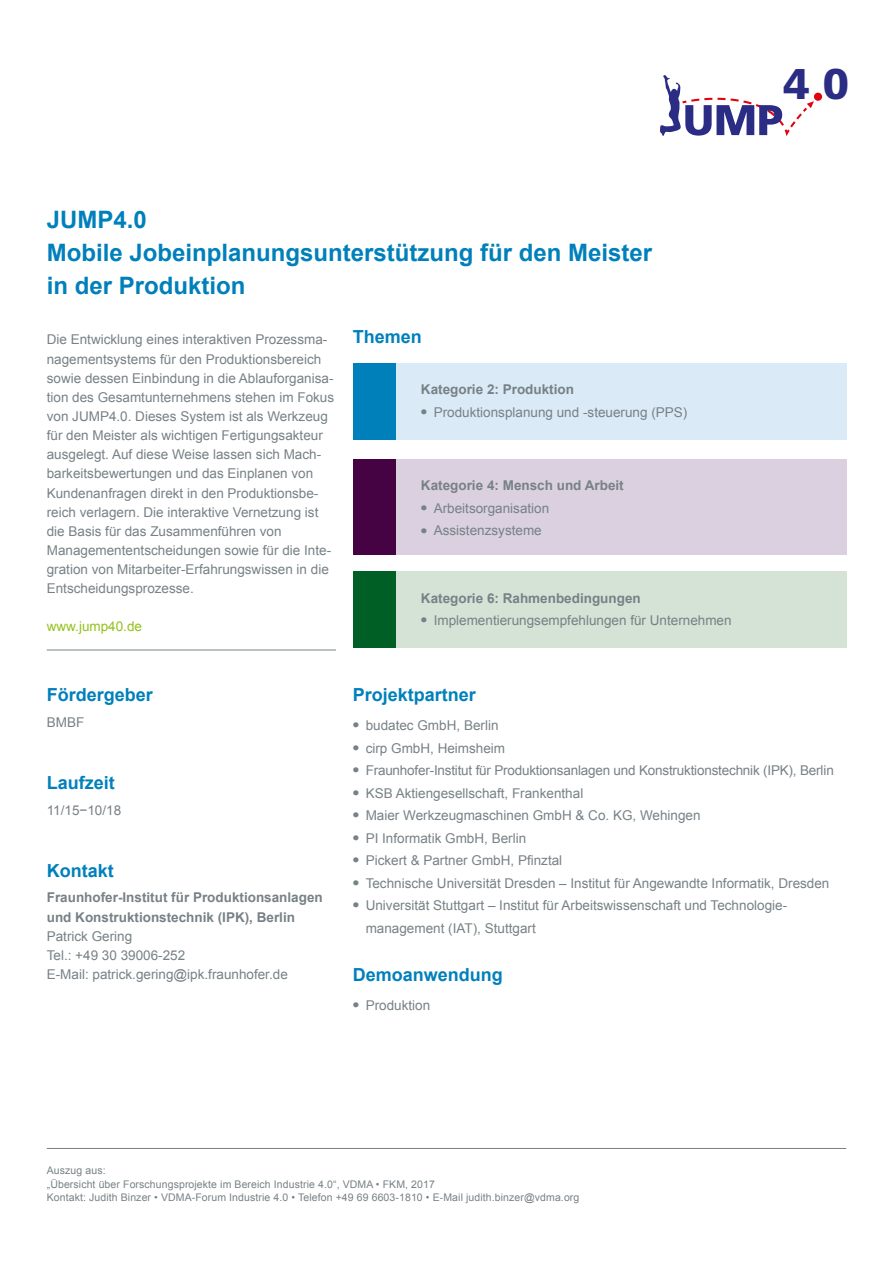
<style>
.page{position:relative;width:893px;height:1263px;background:#fff}
.page>*{position:absolute;margin:0;border:0;box-sizing:border-box;transform-origin:0 0}
.t1{font:900 42.9px "Frutiger LT Com";color:#2b2c83}
.t2{font:700 24px/33px "Arial";color:#0080bb}
.t3{font:700 18px "Arial";color:#0080bb}
.t4{font:13.5px/19.2px "Arial";color:#778186}
.t5{font:700 13.5px/19.2px "Arial";color:#778186}
.t6{font:13.5px "Arial";color:#94c11c}
.t7{font:10.5px/13.5px "Arial";letter-spacing:.01em;color:#778186}
.s1{font-weight:700;font-size:18px}
.s2{color:#fff}
</style>
<div class="page">
<hr style="left:47px;top:1148px;width:799px;height:1px;background:#778186">
<div style="left:353px;top:459px;width:493px;height:95px;background:#dad0df"></div>
<div style="left:353px;top:459px;width:42px;height:95px;background:#460344"></div>
<hr style="left:47px;top:650px;width:289px;height:1px;background:#778186">
<div style="left:814px;top:93px;width:8px;height:8px;background:#e3000f;border-radius:50%"></div>
<svg style="left:660px;top:75px;width:154px;height:61px"></svg>
<div style="left:353px;top:364px;width:493px;height:76px;background:#daeaf6"></div>
<div style="left:353px;top:364px;width:42px;height:76px;background:#0080bb"></div>
<div style="left:353px;top:572px;width:493px;height:76px;background:#d5e2d6"></div>
<div style="left:353px;top:572px;width:42px;height:76px;background:#005f25"></div>
<h2 class="t2" style="left:47px;top:204px;width:607px">JUMP4.0<br>Mobile Jobeinplanungsunterstützung für den Meister in der Produktion</h2>
<p class="t4" style="left:47px;top:330px;width:289px">Die Entwicklung eines interaktiven Prozessma&shy;nagementsystems für den Produktionsbereich sowie dessen Einbindung in die Ablauforganisa&shy;tion des Gesamtunternehmens stehen im Fokus von JUMP4.0. Dieses System ist als Werkzeug für den Meister als wichtigen Fertigungsakteur ausgelegt. Auf diese Weise lassen sich Mach&shy;barkeitsbewertungen und das Einplanen von Kundenanfragen direkt in den Produktionsbe&shy;reich verlagern. Die interaktive Vernetzung ist die Basis für das Zusammenführen von Managemententscheidungen sowie für die Inte&shy;gration von Mitarbeiter-Erfahrungswissen in die Entscheidungsprozesse.</p>
<p class="t6" style="left:47px;top:618px;width:97px">www.jump40.de</p>
<h3 class="t3" style="left:353px;top:325px;width:71px">Themen</h3>
<p class="t5" style="left:421px;top:380px;width:155px">Kategorie 2: Produktion</p>
<p class="t4" style="left:421px;top:403px;width:268px"><span class="s1">•</span> Produktionsplanung und -steuerung (PPS)</p>
<p class="t5" style="left:421px;top:476px;width:204px">Kategorie 4: Mensch und Arbeit</p>
<p class="t4" style="left:421px;top:499px;width:130px"><span class="s1">•</span> Arbeitsorganisation</p>
<p class="t4" style="left:421px;top:521px;width:122px"><span class="s1">•</span> Assistenzsysteme</p>
<p class="t5" style="left:421px;top:589px;width:221px">Kategorie 6: Rahmenbedingungen</p>
<p class="t4" style="left:421px;top:611px;width:312px"><span class="s1">•</span> Implementierungsempfehlungen für Unternehmen</p>
<h1 class="t1" style="left:783px;top:59px;width:67px">4<span class="s2">.</span>0</h1>
<h3 class="t3" style="left:47px;top:683px;width:108px">Fördergeber</h3>
<p class="t4" style="left:47px;top:713px;width:39px">BMBF</p>
<h3 class="t3" style="left:47px;top:771px;width:70px">Laufzeit</h3>
<p class="t4" style="left:47px;top:800px;width:76px">11/15−10/18</p>
<h3 class="t3" style="left:47px;top:859px;width:68px">Kontakt</h3>
<p class="t5" style="left:47px;top:888px;width:278px">Fraunhofer-Institut für Produktionsanlagen und Konstruktionstechnik (IPK), Berlin</p>
<p class="t4" style="left:47px;top:926px;width:243px">Patrick Gering<br>Tel.: +49 30 39006-252<br>E-Mail: patrick.gering@ipk.fraunhofer.de</p>
<h3 class="t3" style="left:353px;top:683px;width:125px">Projektpartner</h3>
<p class="t4" style="left:353px;top:716px;width:147px"><span class="s1">•</span> budatec GmbH, Berlin</p>
<p class="t4" style="left:353px;top:738px;width:154px"><span class="s1">•</span> cirp GmbH, Heimsheim</p>
<p class="t4" style="left:353px;top:761px;width:482px"><span class="s1">•</span> Fraunhofer-Institut für Produktionsanlagen und Konstruktionstechnik (IPK), Berlin</p>
<p class="t4" style="left:353px;top:783px;width:232px"><span class="s1">•</span> KSB Aktiengesellschaft, Frankenthal</p>
<p class="t4" style="left:353px;top:806px;width:349px"><span class="s1">•</span> Maier Werkzeugmaschinen GmbH &amp; Co. KG, Wehingen</p>
<p class="t4" style="left:353px;top:828px;width:175px"><span class="s1">•</span> PI Informatik GmbH, Berlin</p>
<p class="t4" style="left:353px;top:851px;width:211px"><span class="s1">•</span> Pickert &amp; Partner GmbH, Pfinztal</p>
<p class="t4" style="left:353px;top:873px;width:478px"><span class="s1">•</span> Technische Universität Dresden – Institut für Angewandte Informatik, Dresden</p>
<p class="t4" style="left:366px;top:894px;width:423px;line-height:22.5px;text-indent:-13px"><span class="s1">•</span> Universität Stuttgart – Institut für Arbeitswissenschaft und Technologie&shy;management (IAT), Stuttgart</p>
<h3 class="t3" style="left:353px;top:962px;width:152px">Demoanwendung</h3>
<p class="t4" style="left:353px;top:995px;width:79px"><span class="s1">•</span> Produktion</p>
<p class="t7" style="left:47px;top:1164px;width:534px">Auszug aus:<br>„Übersicht über Forschungsprojekte im Bereich Industrie 4.0“, VDMA • FKM, 2017<br>Kontakt: Judith Binzer • VDMA-Forum Industrie 4.0 • Telefon +49 69 6603-1810 • E-Mail judith.binzer@vdma.org</p>
</div>
